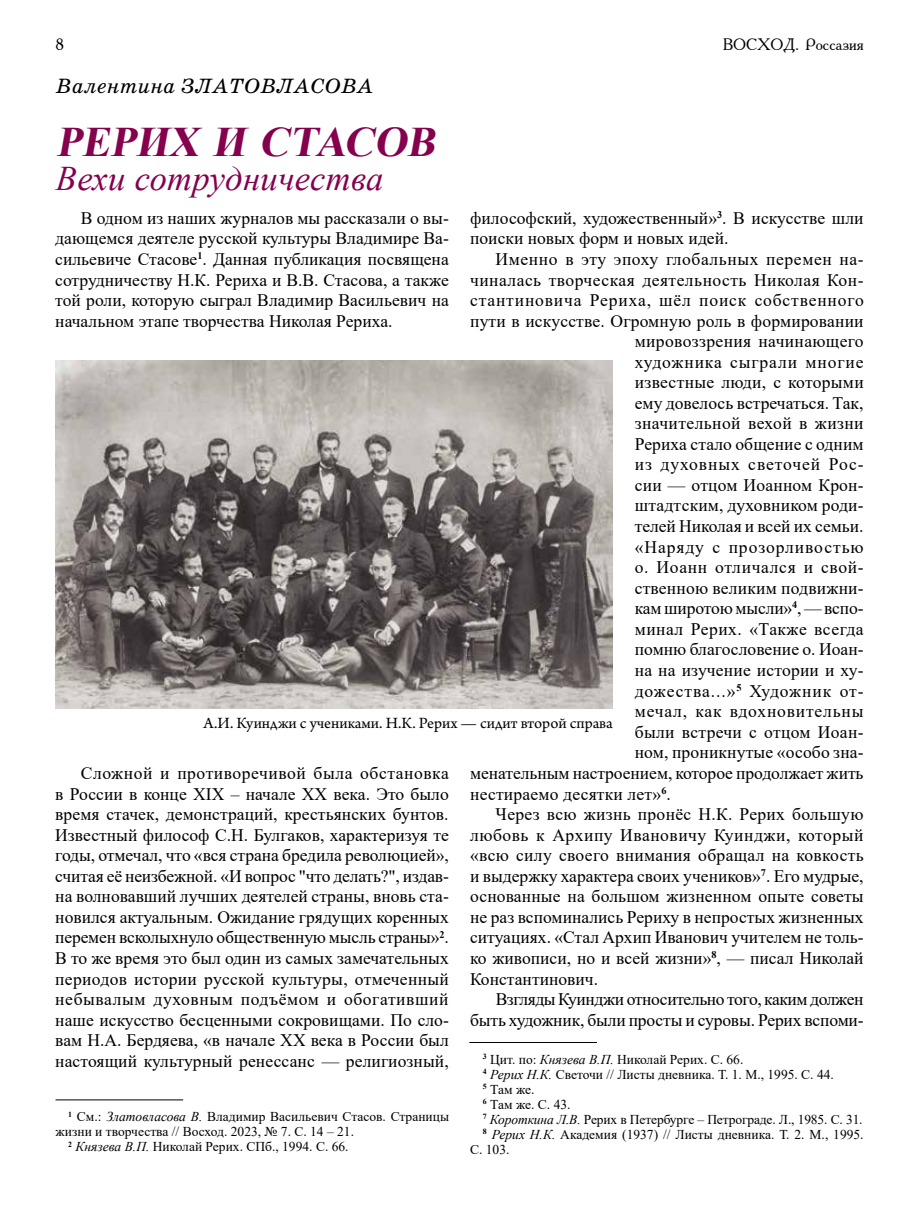
<style>
.page{position:relative;width:919px;height:1221px;background:#fff}
.page>*{position:absolute;margin:0;border:0;box-sizing:border-box;transform-origin:0 0}
.t1{font:italic 700 42px "Times New Roman";color:#85004d}
.t2{font:italic 34.5px "Times New Roman";letter-spacing:.01em;color:#85004d}
.t3{font:italic 21px "School";color:#000}
.t4{font:17.55px/20.5px "Times New Roman";letter-spacing:.005em;color:#000;text-align:justify}
.t5{font:17.55px "Times New Roman";letter-spacing:.05em;color:#000}
.t6{font:17.55px "Times New Roman";letter-spacing:.025em;color:#000}
.t7{font:17.55px "Times New Roman";letter-spacing:-.025em;color:#000}
.t8{font:17.55px "Times New Roman";letter-spacing:.03em;color:#000}
.t9{font:17.55px "Times New Roman";letter-spacing:.045em;color:#000}
.t10{font:17.55px "Times New Roman";letter-spacing:.055em;color:#000}
.t11{font:17.55px "Times New Roman";letter-spacing:.04em;color:#000}
.t12{font:16.5px "Arno Pro";color:#000}
.t13{font:16.5px "Academy";color:#000}
.t14{font:13.5px "Times New Roman";color:#000}
.s1{font-style:italic}
</style>
<div class="page">
<hr style="left:56px;top:1099px;width:127px;height:1px;background:#000">
<hr style="left:469px;top:1042px;width:128px;height:1px;background:#000">
<img style="left:55px;top:360px;width:558px;height:349px">
<p class="t13" style="left:56px;top:34px;width:10px">8</p>
<p class="t13" style="left:722px;top:34px;width:142px">ВОСХОД. Россазия</p>
<p class="t3" style="left:56px;top:74px;width:319px">Валентина ЗЛАТОВЛАСОВА</p>
<h1 class="t1" style="left:56px;top:111px;width:390px">РЕРИХ И СТАСОВ</h1>
<h2 class="t2" style="left:56px;top:155px;width:329px">Вехи сотрудничества</h2>
<p class="t4" style="left:55px;top:207px;width:395px;text-indent:26px">В одном из наших журналов мы рассказали о вы&shy;дающемся деятеле русской культуры Владимире Ва&shy;сильевиче Стасове<sup>1</sup>. Данная публикация посвящена сотрудничеству Н.К. Рериха и В.В. Стасова, а также той роли, которую сыграл Владимир Васильевич на начальном этапе творчества Николая Рериха.</p>
<p class="t4" style="left:470px;top:207px;width:395px">философский, художественный»<sup>3</sup>. В искусстве шли поиски новых форм и новых идей.</p>
<p class="t4" style="left:470px;top:248px;width:395px;text-indent:26px">Именно в эту эпоху глобальных перемен на&shy;чиналась творческая деятельность Николая Кон&shy;стантиновича Рериха, шёл поиск собственного пути в искусстве. Огромную роль в формировании</p>
<p class="t4" style="left:634px;top:330px;width:230px">мировоззрения начинающего</p>
<p class="t5" style="left:634px;top:349px;width:230px">художника сыграли многие</p>
<p class="t4" style="left:634px;top:371px;width:230px">известные люди, с которыми</p>
<p class="t4" style="left:634px;top:392px;width:230px">ему довелось встречаться. Так,</p>
<p class="t6" style="left:634px;top:411px;width:230px">значительной вехой в жизни</p>
<p class="t4" style="left:634px;top:433px;width:230px">Рериха стало общение с одним</p>
<p class="t10" style="left:634px;top:452px;width:230px">из духовных светочей Рос-</p>
<p class="t4" style="left:634px;top:474px;width:230px">сии — отцом Иоанном Крон-</p>
<p class="t4" style="left:634px;top:494px;width:230px">штадтским, духовником роди-</p>
<p class="t4" style="left:634px;top:515px;width:230px">телей Николая и всей их семьи.</p>
<p class="t5" style="left:634px;top:534px;width:230px">«Наряду с прозорливостью</p>
<p class="t11" style="left:634px;top:555px;width:230px">о. Иоанн отличался и свой-</p>
<p class="t4" style="left:634px;top:577px;width:230px">ственною великим подвижни-</p>
<p class="t4" style="left:634px;top:597px;width:230px">кам широтою мысли»<sup>4</sup>,— вспо-</p>
<p class="t6" style="left:634px;top:616px;width:230px">минал Рерих. «Также всегда</p>
<p class="t4" style="left:634px;top:638px;width:229px">помню благословение о. Иоан-</p>
<p class="t4" style="left:634px;top:659px;width:230px">на на изучение истории и ху-</p>
<p class="t5" style="left:634px;top:678px;width:230px">дожества...»<sup>5</sup> Художник от-</p>
<p class="t9" style="left:634px;top:698px;width:230px">мечал, как вдохновительны</p>
<p class="t4" style="left:634px;top:721px;width:229px">были встречи с отцом Иоан-</p>
<p class="t4" style="left:634px;top:741px;width:230px">ном, проникнутые «особо зна-</p>
<p class="t4" style="left:470px;top:762px;width:395px">менательным настроением, которое продолжает жить</p>
<p class="t4" style="left:470px;top:782px;width:202px">нестираемо десятки лет»<sup>6</sup>.</p>
<p class="t4" style="left:495px;top:803px;width:369px">Через всю жизнь пронёс Н.К. Рерих большую</p>
<p class="t8" style="left:470px;top:822px;width:395px">любовь к Архипу Ивановичу Куинджи, который</p>
<p class="t4" style="left:470px;top:844px;width:395px">«всю силу своего внимания обращал на ковкость</p>
<p class="t4" style="left:470px;top:865px;width:395px">и выдержку характера своих учеников»<sup>7</sup>. Его мудрые,</p>
<p class="t4" style="left:470px;top:885px;width:395px">основанные на большом жизненном опыте советы</p>
<p class="t4" style="left:470px;top:906px;width:395px">не раз вспоминались Рериху в непростых жизненных</p>
<p class="t4" style="left:470px;top:926px;width:395px">ситуациях. «Стал Архип Иванович учителем не толь-</p>
<p class="t4" style="left:470px;top:947px;width:395px">ко живописи, но и всей жизни»<sup>8</sup>, — писал Николай</p>
<p class="t4" style="left:470px;top:967px;width:129px">Константинович.</p>
<p class="t7" style="left:495px;top:986px;width:369px">Взгляды Куинджи относительно того, каким должен</p>
<p class="t4" style="left:470px;top:1008px;width:395px">быть художник, были просты и суровы. Рерих вспоми-</p>
<p class="t12" style="left:203px;top:713px;width:411px">А.И. Куинджи с учениками. Н.К. Рерих — сидит второй справа</p>
<p class="t4" style="left:55px;top:762px;width:395px;text-indent:26px">Сложной и противоречивой была обстановка в России в конце XIX – начале XX века. Это было время стачек, демонстраций, крестьянских бунтов.<br>Известный философ С.Н. Булгаков, характеризуя те годы, отмечал, что «вся страна бредила революцией», считая её неизбежной. «И вопрос "что делать?", издав&shy;на волновавший лучших деятелей страны, вновь ста&shy;новился актуальным. Ожидание грядущих коренных перемен всколыхнуло общественную мысль страны»<sup>2</sup>.<br>В то же время это был один из самых замечательных периодов истории русской культуры, отмеченный небывалым духовным подъёмом и обогативший наше искусство бесценными сокровищами. По сло&shy;вам Н.А. Бердяева, «в начале XX века в России был настоящий культурный ренессанс — религиозный,</p>
<p class="t14" style="left:483px;top:1049px;width:262px"><sup>3</sup> Цит. по: <span class="s1">Князева В.П.</span> Николай Рерих. С. 66.</p>
<p class="t14" style="left:483px;top:1064px;width:352px"><sup>4</sup> <span class="s1">Рерих Н.К.</span> Светочи // Листы дневника. Т. 1. М., 1995. С. 44.</p>
<p class="t14" style="left:483px;top:1079px;width:53px"><sup>5</sup> Там же.</p>
<p class="t14" style="left:483px;top:1094px;width:89px"><sup>6</sup> Там же. С. 43.</p>
<p class="t14" style="left:483px;top:1109px;width:381px"><sup>7</sup> <span class="s1">Короткина Л.В.</span> Рерих в Петербурге – Петрограде. Л., 1985. С. 31.</p>
<p class="t14" style="left:483px;top:1124px;width:382px"><sup>8</sup> <span class="s1">Рерих Н.К.</span> Академия (1937) // Листы дневника. Т. 2. М., 1995.</p>
<p class="t14" style="left:470px;top:1139px;width:41px">С. 103.</p>
<p class="t14" style="left:68px;top:1106px;width:382px"><sup>1</sup> См.: <span class="s1">Златовласова В.</span> Владимир Васильевич Стасов. Страницы</p>
<p class="t14" style="left:56px;top:1121px;width:300px">жизни и творчества // Восход. 2023, № 7. С. 14 – 21.</p>
<p class="t14" style="left:68px;top:1136px;width:282px"><sup>2</sup> <span class="s1">Князева В.П.</span> Николай Рерих. СПб., 1994. С. 66.</p>
</div>
